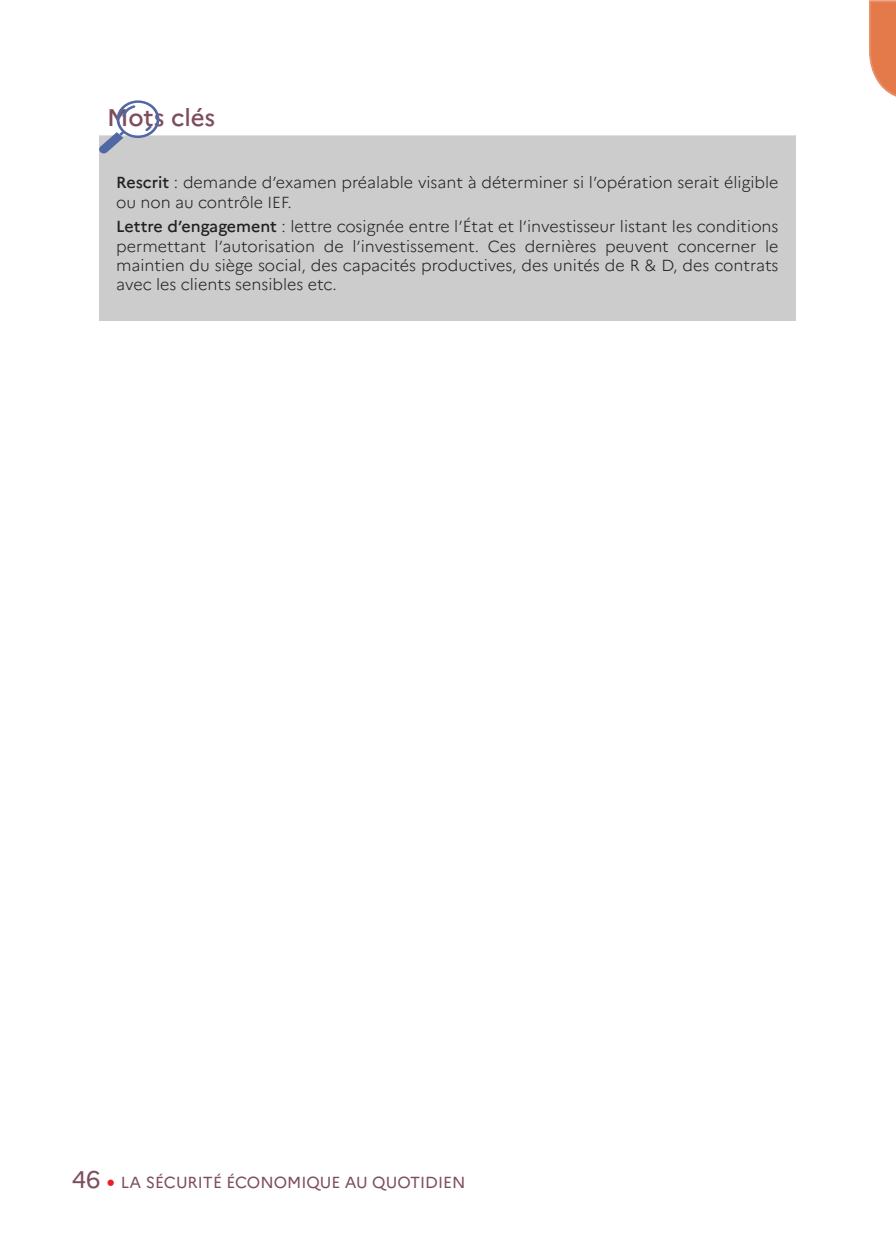
<style>
.page{position:relative;width:896px;height:1248px;background:#fff}
.page>*{position:absolute;margin:0;border:0;box-sizing:border-box;transform-origin:0 0}
.t1{font:500 24px "Marianne";letter-spacing:-.005em;color:#7d4e5b}
.TEXTE_COURANT_FICHE{font:300 16px/19.2px "Marianne";color:#231f20}
.t2{font:16px "Marianne";color:#7d4e5b}
.s1{font-weight:500}
.s2{font-size:24px}
.s3{font-family:"Minion Pro";font-size:24px;color:#ee1d23}
</style>
<div class="page">
<div style="left:99px;top:134px;width:696px;height:186px;background:#ccc"></div>
<hr style="left:99px;top:133px;width:696px;height:2px;background:#fff">
<svg style="left:99px;top:100px;width:60px;height:53px"></svg>
<svg style="left:869px;top:0;width:27px;height:97px;background:#e78c64"></svg>
<p class="t1" style="left:107px;top:103px;width:110px">Mots clés</p>
<p class="TEXTE_COURANT_FICHE" style="left:116px;top:173px;width:664px"><span class="s1">Rescrit</span> : demande d’examen préalable visant à déterminer si l’opération serait éligible ou non au contrôle IEF.</p>
<p class="TEXTE_COURANT_FICHE" style="left:116px;top:217px;width:664px;text-align:justify"><span class="s1">Lettre d’engagement</span> : lettre cosignée entre l’État et l’investisseur listant les conditions permettant l’autorisation de l’investissement. Ces dernières peuvent concerner le maintien du siège social, des capacités productives, des unités de R &amp; D, des contrats avec les clients sensibles etc.</p>
<p class="t2" style="left:72px;top:1172px;width:395px"><span class="s2">46</span> <span class="s3">•</span> LA SÉCURITÉ ÉCONOMIQUE AU QUOTIDIEN</p>
</div>
